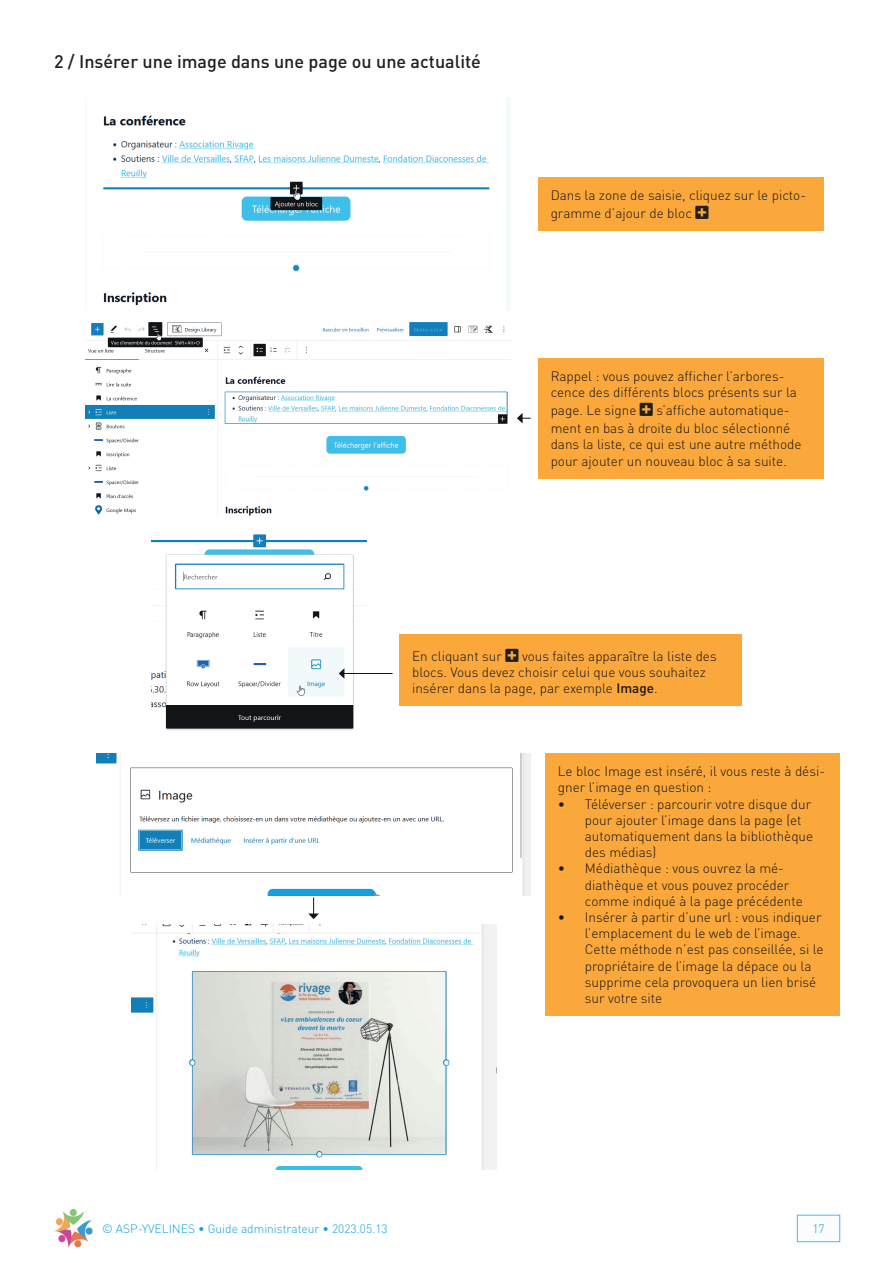
<style>
.page{position:relative;width:893px;height:1263px;background:#fff}
.page>*{position:absolute;margin:0;border:0;box-sizing:border-box;transform-origin:0 0}
.t1{font:500 18px "DIN Pro";color:#231f20}
.t2{font:300 13.5px/16.2px "DIN Pro";color:#171419}
.t3{font:300 12px "DIN Pro";color:#12a1dc}
.s1{color:#231f20}
.s2{font-weight:500}
</style>
<div class="page">
<div style="left:797px;top:1215px;width:43px;height:27px;background:#fafcfd"></div>
<div style="left:797px;top:1215px;width:43px;height:27px;border:1px solid #3dbfea"></div>
<img style="left:54px;top:1209px;width:38px;height:38px">
<img style="left:103px;top:97px;width:407px;height:213px">
<div style="left:538px;top:177px;width:286px;height:54px;background:#faa83b"></div>
<img style="left:86px;top:322px;width:424px;height:194px">
<div style="left:538px;top:358px;width:286px;height:120px;background:#faa83b"></div>
<svg style="left:517px;top:413px;width:14px;height:10px"></svg>
<img style="left:151px;top:534px;width:215px;height:196px">
<div style="left:399px;top:635px;width:343px;height:71px;background:#faa83b"></div>
<hr style="left:344px;top:673px;width:49px;height:1px;background:#171419">
<svg style="left:339px;top:668px;width:5px;height:11px"></svg>
<img style="left:97px;top:753px;width:433px;height:142px">
<div style="left:545px;top:753px;width:295px;height:263px;background:#faa83b"></div>
<img style="left:131px;top:924px;width:365px;height:245px">
<svg style="left:308px;top:897px;width:11px;height:22px"></svg>
<h1 class="t1" style="left:54px;top:47px;width:428px">2 / Insérer une image dans une page ou une actualité</h1>
<p class="t2" style="left:551px;top:185px;width:257px;line-height:18px">Dans la zone de saisie, cliquez sur le picto&shy;gramme d’ajour de bloc <span class="s1">☑</span></p>
<p class="t2" style="left:551px;top:367px;width:248px">Rappel : vous pouvez afficher l’arbores&shy;cence des différents blocs présents sur la</p>
<p class="t2" style="left:551px;top:400px;width:241px;line-height:18px">page. Le signe <span class="s1">☑</span> s’affiche automatique&shy;ment en bas à droite du bloc sélectionné</p>
<p class="t2" style="left:551px;top:435px;width:252px">dans la liste, ce qui est une autre méthode pour ajouter un nouveau bloc à sa suite.</p>
<p class="t2" style="left:412px;top:646px;width:306px">En cliquant sur <span class="s1">☑</span> vous faites apparaître la liste des blocs. Vous devez choisir celui que vous souhaitez insérer dans la page, par exemple <span class="s2">Image</span>.</p>
<p class="t2" style="left:558px;top:762px;width:269px">Le bloc Image est inséré, il vous reste à dési&shy;gner l’image en question :</p>
<p class="t2" style="left:585px;top:794px;width:230px;text-indent:-27px">• Téléverser : parcourir votre disque dur pour ajouter l’image dans la page (et automatiquement dans la bibliothèque des médias)</p>
<p class="t2" style="left:585px;top:859px;width:219px;text-indent:-27px">• Médiathèque : vous ouvrez la mé&shy;diathèque et vous pouvez procéder comme indiqué à la page précédente</p>
<p class="t2" style="left:585px;top:908px;width:240px;text-indent:-27px">• Insérer à partir d’une url : vous indiquer l’emplacement du le web de l’image.<br>Cette méthode n’est pas conseillée, si le propriétaire de l’image la dépace ou la supprime cela provoquera un lien brisé sur votre site</p>
<p class="t3" style="left:102px;top:1219px;width:287px">© ASP-YVELINES • Guide administrateur • 2023.05.13</p>
<p class="t3" style="left:812px;top:1219px;width:14px">17</p>
</div>
